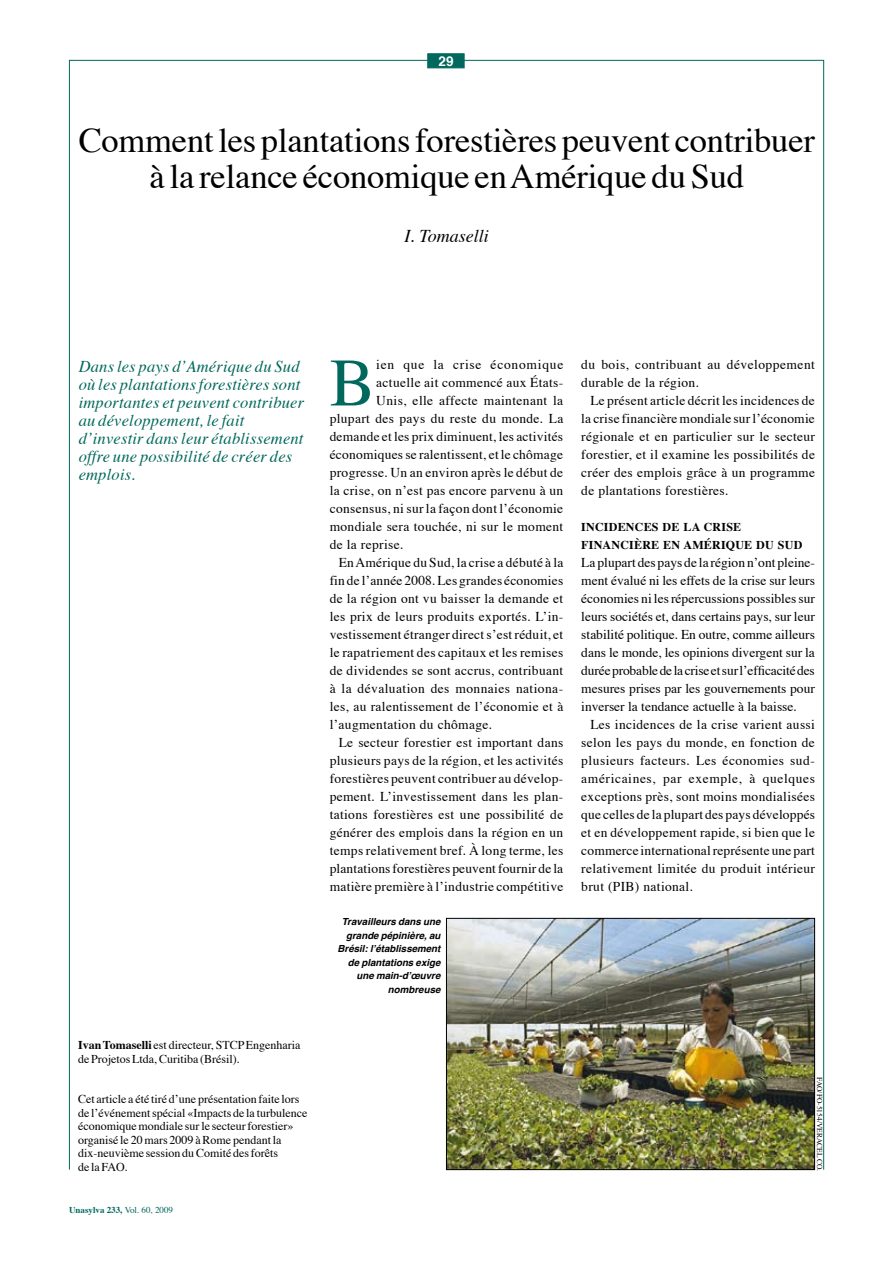
<style>
.page{position:relative;width:893px;height:1263px;background:#fff}
.page>*{position:absolute;margin:0;border:0;box-sizing:border-box;transform-origin:0 0}
.t1{font:67.95px "Times";color:#00685c}
.t2{font:34.5px/36px "Times";letter-spacing:-.005em;color:#000;text-align:center}
.t3{font:italic 18px "Times";color:#000}
.t4{font:italic 16.5px/18px "Times";letter-spacing:.01em;color:#00685c}
.t5{font:13.5px/18px "Times";letter-spacing:.025em;color:#000;text-align:justify}
.t6{font:13.5px "Times";letter-spacing:.055em;color:#000}
.t7{font:700 13.5px "Helvetica";color:#fff}
.t8{font:12px/13.5px "Times";color:#000}
.t9{font:700 12px/18px "Times";letter-spacing:.02em;color:#000}
.t10{font:italic 700 9.75px/13.5px "Helvetica";color:#000;text-align:right}
.t11{font:700 9px "Times";color:#00685c}
.t12{font:7.5px "Times";color:#000}
.s1{font-weight:700}
.s2{font-weight:400}
</style>
<div class="page">
<div style="left:428px;top:54px;width:36px;height:14px;background:#00685c;border:1px solid #00685c"></div>
<div style="left:42px;top:1170px;width:817px;height:18px;background:#fff;border:1px solid #fff"></div>
<img style="left:448px;top:920px;width:365px;height:248px">
<div style="left:446px;top:918px;width:369px;height:252px;border:1px solid #000"></div>
<p class="t7" style="left:439px;top:50px;width:17px">29</p>
<h2 class="t2" style="left:79px;top:124px;width:738px">Comment les plantations forestières peuvent contribuer à la relance économique en Amérique du Sud</h2>
<h3 class="t3" style="left:405px;top:225px;width:86px">I. Tomaselli</h3>
<p class="t4" style="left:79px;top:358px;width:227px">Dans les pays d’Amérique du Sud où les plantations forestières sont importantes et peuvent contribuer au développement, le fait d’investir dans leur établissement offre une possibilité de créer des emplois.</p>
<h1 class="t1" style="left:330px;top:340px;width:47px">B</h1>
<p class="t6" style="left:376px;top:356px;width:189px">ien que la crise économique</p>
<p class="t5" style="left:376px;top:375px;width:189px">actuelle ait commencé aux États-</p>
<p class="t5" style="left:376px;top:393px;width:188px">Unis, elle affecte maintenant la</p>
<p class="t5" style="left:330px;top:411px;width:235px">plupart des pays du reste du monde. La</p>
<p class="t5" style="left:330px;top:429px;width:235px">demande et les prix diminuent, les activités</p>
<p class="t5" style="left:330px;top:447px;width:235px">économiques se ralentissent, et le chômage</p>
<p class="t5" style="left:330px;top:465px;width:235px">progresse. Un an environ après le début de</p>
<p class="t5" style="left:330px;top:483px;width:235px">la crise, on n’est pas encore parvenu à un</p>
<p class="t5" style="left:330px;top:501px;width:235px">consensus, ni sur la façon dont l’économie</p>
<p class="t5" style="left:330px;top:519px;width:235px">mondiale sera touchée, ni sur le moment</p>
<p class="t5" style="left:330px;top:537px;width:75px">de la reprise.</p>
<p class="t5" style="left:339px;top:555px;width:226px">En Amérique du Sud, la crise a débuté à la</p>
<p class="t5" style="left:330px;top:573px;width:235px">fin de l’année 2008. Les grandes économies</p>
<p class="t5" style="left:330px;top:591px;width:235px">de la région ont vu baisser la demande et</p>
<p class="t5" style="left:330px;top:609px;width:235px">les prix de leurs produits exportés. L’in-</p>
<p class="t5" style="left:330px;top:627px;width:235px">vestissement étranger direct s’est réduit, et</p>
<p class="t5" style="left:330px;top:645px;width:235px">le rapatriement des capitaux et les remises</p>
<p class="t5" style="left:330px;top:663px;width:235px">de dividendes se sont accrus, contribuant</p>
<p class="t5" style="left:330px;top:681px;width:235px">à la dévaluation des monnaies nationa-</p>
<p class="t5" style="left:330px;top:699px;width:235px">les, au ralentissement de l’économie et à</p>
<p class="t5" style="left:330px;top:717px;width:164px">l’augmentation du chômage.</p>
<p class="t5" style="left:339px;top:735px;width:226px">Le secteur forestier est important dans</p>
<p class="t5" style="left:330px;top:753px;width:235px">plusieurs pays de la région, et les activités</p>
<p class="t5" style="left:330px;top:771px;width:235px">forestières peuvent contribuer au dévelop-</p>
<p class="t5" style="left:330px;top:789px;width:235px">pement. L’investissement dans les plan-</p>
<p class="t5" style="left:330px;top:807px;width:235px">tations forestières est une possibilité de</p>
<p class="t5" style="left:330px;top:825px;width:235px">générer des emplois dans la région en un</p>
<p class="t5" style="left:330px;top:843px;width:235px">temps relativement bref. À long terme, les</p>
<p class="t5" style="left:330px;top:861px;width:235px">plantations forestières peuvent fournir de la</p>
<p class="t5" style="left:330px;top:879px;width:235px">matière première à l’industrie compétitive</p>
<p class="t10" style="left:338px;top:915px;width:104px">Travailleurs dans une grande pépinière, au<br>Brésil: l’établissement de plantations exige une main-d’œuvre nombreuse</p>
<p class="t5" style="left:581px;top:357px;width:235px">du bois, contribuant au développement durable de la région.</p>
<p class="t5" style="left:581px;top:393px;width:235px;text-indent:9px">Le présent article décrit les incidences de la crise financière mondiale sur l’économie régionale et en particulier sur le secteur forestier, et il examine les possibilités de créer des emplois grâce à un programme de plantations forestières.</p>
<p class="t9" style="left:581px;top:519px;width:222px">INCIDENCES DE LA CRISE<br>FINANCIÈRE EN AMÉRIQUE DU SUD</p>
<p class="t5" style="left:581px;top:555px;width:235px">La plupart des pays de la région n’ont pleine&shy;ment évalué ni les effets de la crise sur leurs économies ni les répercussions possibles sur leurs sociétés et, dans certains pays, sur leur stabilité politique. En outre, comme ailleurs dans le monde, les opinions divergent sur la durée probable de la crise et sur l’efficacité des mesures prises par les gouvernements pour inverser la tendance actuelle à la baisse.</p>
<p class="t5" style="left:581px;top:717px;width:235px;text-indent:9px">Les incidences de la crise varient aussi selon les pays du monde, en fonction de plusieurs facteurs. Les économies sud&shy;américaines, par exemple, à quelques exceptions près, sont moins mondialisées que celles de la plupart des pays développés et en développement rapide, si bien que le commerce international représente une part relativement limitée du produit intérieur brut (PIB) national.</p>
<p class="t8" style="left:78px;top:1039px;width:224px"><span class="s1">Ivan Tomaselli</span> est directeur, STCP Engenharia de Projetos Ltda, Curitiba (Brésil).</p>
<p class="t8" style="left:78px;top:1093px;width:231px">Cet article a été tiré d’une présentation faite lors de l’événement spécial «Impacts de la turbulence économique mondiale sur le secteur forestier» organisé le 20 mars 2009 à Rome pendant la dix-neuvième session du Comité des forêts<br>de la FAO.</p>
<p class="t11" style="left:69px;top:1204px;width:106px">Unasylva 233, <span class="s2">Vol. 60, 2009</span></p>
<p class="t12" style="left:824px;top:1077px;width:95px;rotate:90deg">FAO/FO-5154/Veracel Co .</p>
</div>
